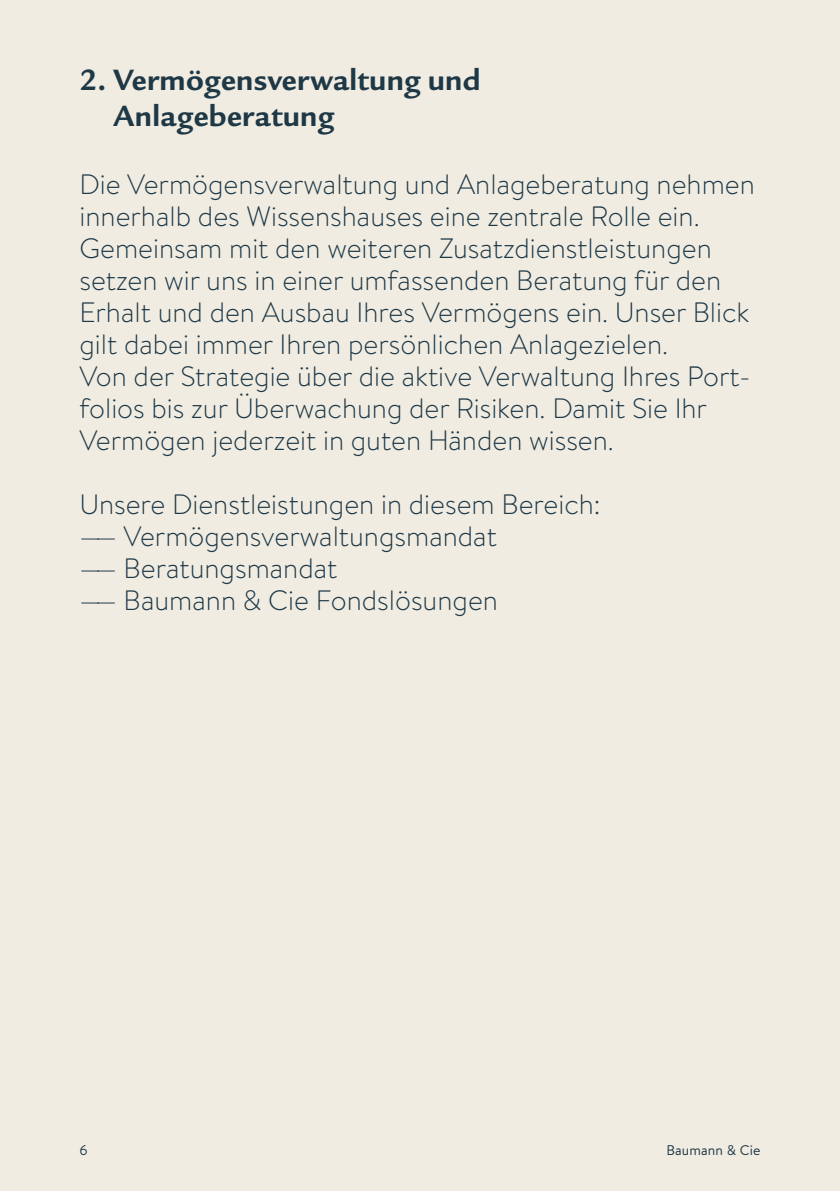
<style>
.page{position:relative;width:840px;height:1191px;background:#fff}
.page>*{position:absolute;margin:0;border:0;box-sizing:border-box;transform-origin:0 0}
.t1{font:700 32px/36px "Legacy Sans ITC Std";letter-spacing:.01em;color:#1e3846}
.t2{font:300 28px/32px "Brandon Text";color:#1e3846}
.t3{font:14px "Brandon Text";letter-spacing:.01em;color:#1e3846}
</style>
<div class="page">
<div style="left:0;top:0;width:839px;height:1191px;background:#f0ece2"></div>
<p class="t1" style="left:113px;top:62px;width:368px;text-indent:-34px">2. Vermögensverwaltung und<br>Anlageberatung</p>
<p class="t2" style="left:79px;top:167px;width:676px">Die Vermögensverwaltung und Anlageberatung nehmen innerhalb des Wissenshauses eine zentrale Rolle ein.<br>Gemeinsam mit den weiteren Zusatzdienstleistungen setzen wir uns in einer umfassenden Beratung für den Erhalt und den Ausbau Ihres Vermögens ein. Unser Blick gilt dabei immer Ihren persönlichen Anlagezielen.<br>Von der Strategie über die aktive Verwaltung Ihres Port&shy;folios bis zur Überwachung der Risiken. Damit Sie Ihr Vermögen jederzeit in guten Händen wissen.</p>
<p class="t2" style="left:79px;top:487px;width:522px">Unsere Dienstleistungen in diesem Bereich: —— Vermögensverwaltungsmandat<br>—— Beratungsmandat<br>—— Baumann &amp; Cie Fondslösungen</p>
<p class="t3" style="left:79px;top:1141px;width:10px">6</p>
<p class="t3" style="left:666px;top:1141px;width:96px">Baumann &amp; Cie</p>
</div>
